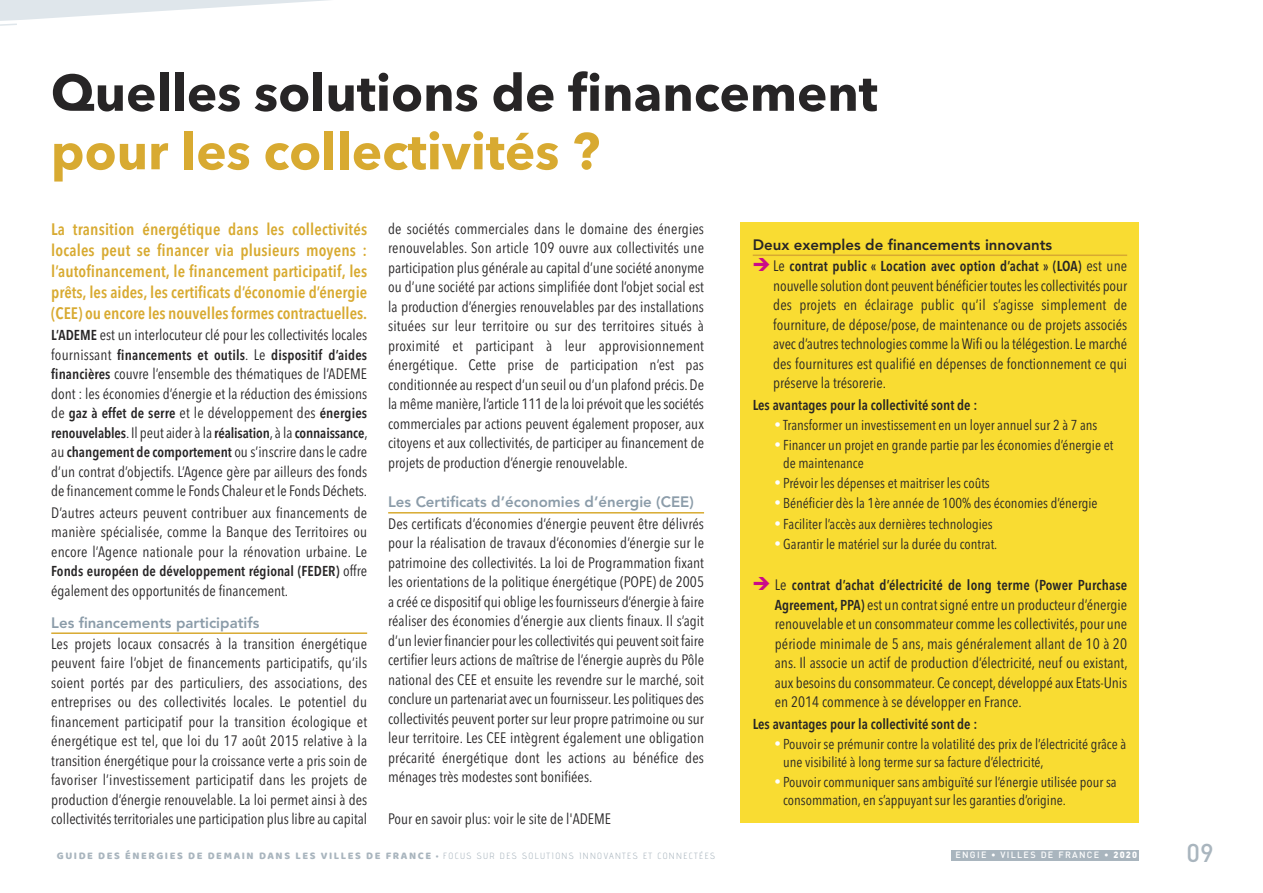
<style>
.page{position:relative;width:1263px;height:893px;background:#fff}
.page>*{position:absolute;margin:0;border:0;box-sizing:border-box;transform-origin:0 0}
.t1{font:700 51px "Avenir Next";color:#272526}
.t2{font:700 51px "Avenir Next";color:#d8aa31}
.t3{font:500 25.5px "DIN Pro";color:#a9b5be}
.t4{font:600 16.5px/21px "Avenir Next Condensed";color:#d8aa31;text-align:justify}
.t5{font:15px/19.5px "Avenir Next Condensed";color:#272526;text-align:justify}
.t6{font:800 15px "Avenir";color:#8b9ca9}
.t7{font:800 15px "Avenir";color:#272526}
.t8{font:14.25px/18px "Avenir Next Condensed";color:#272526}
.t9{font:600 14.25px/19.5px "Avenir Next Condensed";letter-spacing:.005em;color:#272526}
.t10{font:10.5px "Baloo";letter-spacing:.15em;color:#a9b5be}
.t11{font:500 9px "DIN Pro";letter-spacing:.145em;color:#fff}
.s1{font-weight:600;font-size:14.25px}
.s2{font-weight:400;font-size:15px}
.s3{font-family:"Travelcons";font-weight:400;font-size:15px;color:#ca0b89}
.s4{font-family:"Rockwell";font-weight:700;font-size:15px;color:#fff}
.s5{font-size:9px}
.s6{font-family:"Advent Pro";font-size:9px}
.s7{font-weight:900}
</style>
<div class="page">
<div style="left:951px;top:850px;width:188px;height:10px;background:#a9b5be"></div>
<svg style="left:0;top:0;width:329px;height:21px;fill:#e5eaee"></svg>
<svg style="left:0;top:23px;width:17px;height:3px"></svg>
<hr style="left:51px;top:632px;width:316px;height:2px;background:#d8aa31">
<hr style="left:388px;top:512px;width:316px;height:2px;background:#d8aa31">
<div style="left:741px;top:223px;width:398px;height:600px;background:#f9dc32"></div>
<hr style="left:753px;top:255px;width:374px;height:1px;background:#d8aa31">
<h1 class="t1" style="left:51px;top:49px;width:828px">Quelles solutions de financement</h1>
<h1 class="t2" style="left:51px;top:107px;width:550px">pour les collectivités ?</h1>
<p class="t4" style="left:51px;top:218px;width:317px">La transition énergétique dans les collectivités locales peut se financer via plusieurs moyens : l’autofinancement, le financement participatif, les prêts, les aides, les certificats d’économie d’énergie (CEE) ou encore les nouvelles formes contractuelles.</p>
<p class="t5" style="left:51px;top:325px;width:317px"><span class="s1">L’ADEME</span> est un interlocuteur clé pour les collectivités locales</p>
<p class="t9" style="left:51px;top:345px;width:317px"><span class="s2">fournissant</span> financements et outils<span class="s2">. Le</span> dispositif d’aides</p>
<p class="t5" style="left:51px;top:364px;width:317px"><span class="s1">financières</span> couvre l’ensemble des thématiques de l’ADEME dont : les économies d’énergie et la réduction des émissions</p>
<p class="t9" style="left:51px;top:403px;width:318px"><span class="s2">de</span> gaz à effet de serre <span class="s2">et le développement des</span> énergies renouvelables<span class="s2">. Il peut aider à la</span> réalisation<span class="s2">, à la</span> connaissance<span class="s2">,</span></p>
<p class="t5" style="left:51px;top:442px;width:317px">au <span class="s1">changement de comportement</span> ou s’inscrire dans le cadre d’un contrat d’objectifs. L’Agence gère par ailleurs des fonds de financement comme le Fonds Chaleur et le Fonds Déchets.</p>
<p class="t5" style="left:51px;top:502px;width:317px">D’autres acteurs peuvent contribuer aux financements de manière spécialisée, comme la Banque des Territoires ou encore l’Agence nationale pour la rénovation urbaine. Le</p>
<p class="t9" style="left:51px;top:561px;width:317px">Fonds européen de développement régional (FEDER) <span class="s2">offre</span></p>
<p class="t5" style="left:51px;top:580px;width:238px">également des opportunités de financement.</p>
<p class="t6" style="left:51px;top:611px;width:210px">Les financements participatifs</p>
<p class="t5" style="left:51px;top:633px;width:317px">Les projets locaux consacrés à la transition énergétique peuvent faire l’objet de financements participatifs, qu’ils soient portés par des particuliers, des associations, des entreprises ou des collectivités locales. Le potentiel du financement participatif pour la transition écologique et énergétique est tel, que loi du 17 août 2015 relative à la transition énergétique pour la croissance verte a pris soin de favoriser l’investissement participatif dans les projets de production d’énergie renouvelable. La loi permet ainsi à des collectivités territoriales une participation plus libre au capital</p>
<p class="t5" style="left:388px;top:218px;width:317px">de sociétés commerciales dans le domaine des énergies renouvelables. Son article 109 ouvre aux collectivités une participation plus générale au capital d’une société anonyme ou d’une société par actions simplifiée dont l’objet social est la production d’énergies renouvelables par des installations situées sur leur territoire ou sur des territoires situés à proximité et participant à leur approvisionnement énergétique. Cette prise de participation n’est pas conditionnée au respect d’un seuil ou d’un plafond précis.De la même manière, l’article 111 de la loi prévoit que les sociétés commerciales par actions peuvent également proposer, aux citoyens et aux collectivités, de participer au financement de projets de production d’énergie renouvelable.</p>
<p class="t6" style="left:388px;top:490px;width:307px">Les Certificats d’économies d’énergie (CEE)</p>
<p class="t5" style="left:388px;top:513px;width:317px">Des certificats d’économies d’énergie peuvent être délivrés pour la réalisation de travaux d’économies d’énergie sur le patrimoine des collectivités. La loi de Programmation fixant les orientations de la politique énergétique (POPE) de 2005 a créé ce dispositif qui oblige les fournisseurs d’énergie à faire réaliser des économies d’énergie aux clients finaux. Il s’agit d’un levier financier pour les collectivités qui peuvent soit faire certifier leurs actions de maîtrise de l’énergie auprès du Pôle national des CEE et ensuite les revendre sur le marché, soit conclure un partenariat avec un fournisseur.Les politiques des collectivités peuvent porter sur leur propre patrimoine ou sur leur territoire. Les CEE intègrent également une obligation précarité énergétique dont les actions au bénéfice des ménages très modestes sont bonifiées.</p>
<p class="t5" style="left:388px;top:809px;width:224px">Pour en savoir plus: voir le site de l'ADEME</p>
<p class="t7" style="left:753px;top:233px;width:301px">Deux exemples de financements innovants</p>
<p class="t9" style="left:753px;top:256px;width:376px"><span class="s3">1</span> <span class="s2">Le</span> contrat public « Location avec option d’achat » (LOA) <span class="s2">est une</span></p>
<p class="t5" style="left:773px;top:275px;width:355px">nouvelle solution dont peuvent bénéficier toutes les collectivités pour des projets en éclairage public qu’il s’agisse simplement de fourniture, de dépose/pose, de maintenance ou de projets associés avec d’autres technologies comme laWifi ou la télégestion.Le marché des fournitures est qualifié en dépenses de fonctionnement ce qui préserve la trésorerie.</p>
<p class="t9" style="left:753px;top:395px;width:226px">Les avantages pour la collectivité sont de :</p>
<p class="t8" style="left:775px;top:415px;width:324px"><span class="s4">•</span> Transformer un investissement en un loyer annuel sur 2 à 7 ans</p>
<p class="t8" style="left:783px;top:435px;width:332px;text-indent:-8px"><span class="s4">•</span> Financer un projet en grande partie par les économies d’énergie et de maintenance</p>
<p class="t8" style="left:775px;top:474px;width:216px"><span class="s4">•</span> Prévoir les dépenses et maitriser les coûts</p>
<p class="t8" style="left:775px;top:494px;width:324px"><span class="s4">•</span> Bénéficier dès la 1ère année de 100% des économies d’énergie</p>
<p class="t8" style="left:775px;top:514px;width:219px"><span class="s4">•</span> Faciliter l’accès aux dernières technologies</p>
<p class="t8" style="left:775px;top:534px;width:224px"><span class="s4">•</span> Garantir le matériel sur la durée du contrat.</p>
<p class="t9" style="left:753px;top:575px;width:376px"><span class="s3">1</span> <span class="s2">Le</span> contrat d’achat d’électricité de long terme (Power Purchase</p>
<p class="t5" style="left:775px;top:594px;width:354px"><span class="s1">Agreement, PPA)</span> est un contrat signé entre un producteur d’énergie renouvelable et un consommateur comme les collectivités, pour une période minimale de 5 ans, mais généralement allant de 10 à 20 ans. Il associe un actif de production d’électricité, neuf ou existant, aux besoins du consommateur. Ce concept, développé aux Etats-Unis en 2014 commence à se développer en France.</p>
<p class="t9" style="left:753px;top:714px;width:226px">Les avantages pour la collectivité sont de :</p>
<p class="t8" style="left:783px;top:734px;width:344px;text-indent:-8px"><span class="s4">•</span> Pouvoir se prémunir contre la volatilité des prix de l’électricité grâce à une visibilité à long terme sur sa facture d’électricité,</p>
<p class="t8" style="left:783px;top:773px;width:335px;text-indent:-8px"><span class="s4">•</span> Pouvoir communiquer sans ambiguïté sur l’énergie utilisée pour sa consommation, en s’appuyant sur les garanties d’origine.</p>
<p class="t10" style="left:57px;top:849px;width:660px">GUIDE DES ÉNERGIES DE DEMAIN DANS LES VILLES DE FRANCE <span class="s5">•</span> <span class="s6">FOCUS SUR DES SOLUTIONS INNOVANTES ET CONNECTÉES</span></p>
<p class="t11" style="left:955px;top:852px;width:183px">ENGIE • VILLES DE FRANCE • <span class="s7">2020</span></p>
<h2 class="t3" style="left:1186px;top:844px;width:29px">09</h2>
</div>
